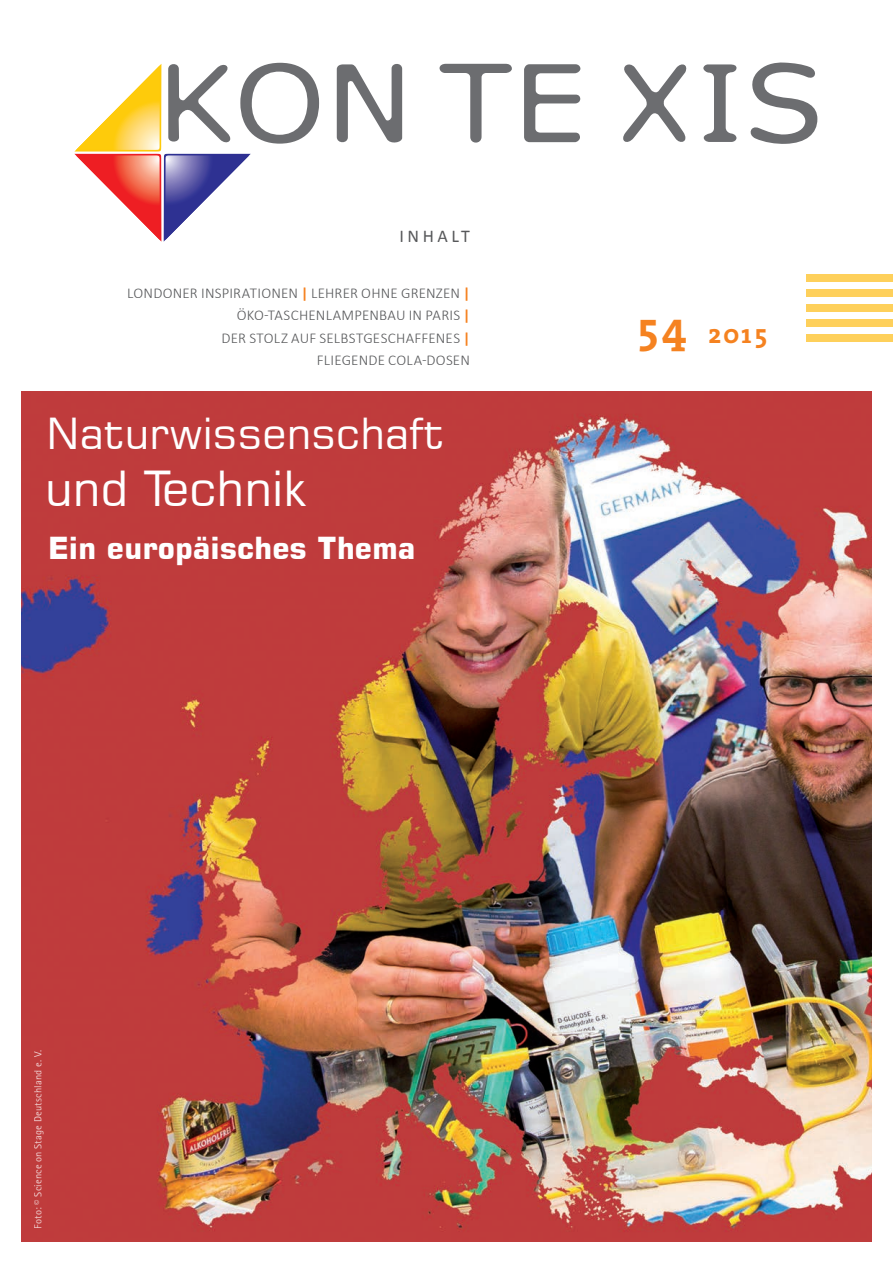
<style>
.page{position:relative;width:893px;height:1263px;background:#fff}
.page>*{position:absolute;margin:0;border:0;box-sizing:border-box;transform-origin:0 0}
.t1{font:48.15px "Square 721 BT";color:#fff}
.t2{font:700 45px "The Serif";color:#f58220}
.t3{font:42.75px "Square 721 BT";color:#fff}
.t4{font:700 30.3px "Square 721 BT";color:#fff}
.t5{font:700 27px "The Serif";color:#f58220}
.t6{font:18px "Calibri";letter-spacing:.195em;color:#57585a}
.t7{font:300 15px/22.5px "Calibri";letter-spacing:.01em;color:#57585a;text-align:right}
.t8{font:10.5px "Rotis Sans Serif Std";letter-spacing:.015em;color:#fff}
.s1{font-weight:700;color:#f58220}
</style>
<div class="page">
<svg style="left:74px;top:62px;width:245px;height:180px"></svg>
<svg style="left:337px;top:64px;width:65px;height:79px"></svg>
<svg style="left:439px;top:64px;width:73px;height:79px"></svg>
<svg style="left:524px;top:64px;width:57px;height:78px"></svg>
<svg style="left:623px;top:64px;width:64px;height:78px"></svg>
<svg style="left:703px;top:64px;width:34px;height:78px"></svg>
<svg style="left:750px;top:62px;width:68px;height:82px"></svg>
<div style="left:806px;top:274px;width:87px;height:8px;background:#fed05b"></div>
<div style="left:806px;top:289px;width:87px;height:8px;background:#fed05b"></div>
<div style="left:806px;top:304px;width:87px;height:8px;background:#fed05b"></div>
<div style="left:806px;top:319px;width:87px;height:8px;background:#fed05b"></div>
<div style="left:806px;top:334px;width:87px;height:8px;background:#fed05b"></div>
<img style="left:21px;top:391px;width:851px;height:851px">
<p class="t6" style="left:399px;top:224px;width:72px">INHALT</p>
<p class="t7" style="left:127px;top:281px;width:345px">LONDONER INSPIRATIONEN <span class="s1">|</span> LEHRER OHNE GRENZEN <span class="s1">| </span>ÖKO-TASCHENLAMPENBAU IN PARIS <span class="s1">|<br></span>DER STOLZ AUF SELBSTGESCHAFFENES <span class="s1">|<br></span>FLIEGENDE COLA-DOSEN</p>
<h3 class="t3" style="left:47px;top:406px;width:399px">Naturwissenschaft</h3>
<h1 class="t1" style="left:45px;top:459px;width:263px">und Technik</h1>
<h3 class="t4" style="left:48px;top:529px;width:369px">Ein europäisches Thema</h3>
<h2 class="t2" style="left:638px;top:290px;width:51px">54</h2>
<h3 class="t5" style="left:708px;top:311px;width:60px">2015</h3>
<p class="t8" style="left:32px;top:1229px;width:180px;rotate:-90deg">Foto: © Science on Stage Deutschland e. V.</p>
</div>
